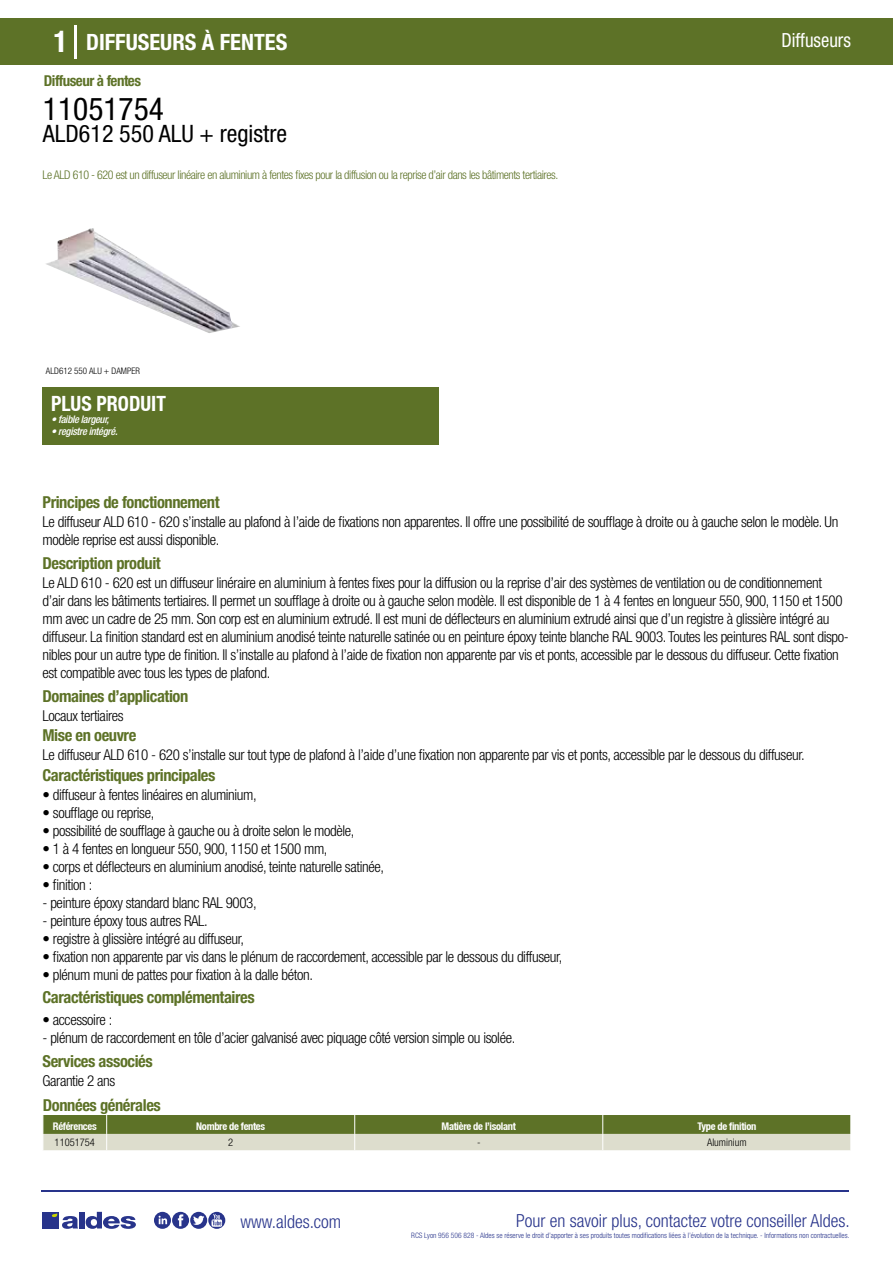
<style>
.page{position:relative;width:893px;height:1263px;background:#fff}
.page>*{position:absolute;margin:0;border:0;box-sizing:border-box;transform-origin:0 0}
.t1{font:condensed 31.5px "Helvetica Neue LT Std";color:#000}
.t2{font:condensed 24px "Helvetica Neue LT Std";color:#000}
.t3{font:700 condensed 22.5px "Helvetica Neue LT Std";color:#fff}
.t4{font:700 condensed 21px "Helvetica Neue";color:#fff;scale:.95 1}
.t5{font:condensed 19.5px "Helvetica Neue LT Std";color:#fff;scale:.95 1}
.t6{font:300 condensed 18px "Helvetica Neue";color:#28348b}
.t7{font:700 condensed 16.5px "Helvetica Neue LT Std";letter-spacing:-.025em;color:#5d7227}
.t8{font:300 condensed 15px/18px "Helvetica Neue LT Std";letter-spacing:-.025em;color:#000}
.t9{font:700 condensed 15px "Helvetica Neue LT Std";letter-spacing:-.035em;color:#5d7227}
.t10{font:300 condensed 12px "Helvetica Neue LT Std";letter-spacing:-.035em;color:#5d7227}
.t11{font:700 condensed 10.5px "Helvetica Neue";letter-spacing:-.03em;color:#fff}
.t12{font:italic 500 condensed 10.5px "Helvetica Neue";letter-spacing:-.03em;color:#fff}
.t13{font:300 condensed 10.5px "Helvetica Neue";color:#000}
.t14{font:300 condensed 9px "Helvetica Neue";color:#000}
.t15{font:300 condensed 7.5px "Helvetica Neue";color:#28348b}
.s1{font-size:30px}
</style>
<div class="page">
<div style="left:0;top:18px;width:893px;height:46px;background:#5d7227"></div>
<div style="left:43px;top:387px;width:396px;height:57px;background:#5d7227"></div>
<hr style="left:74px;top:25px;width:2px;height:33px;background:#fff">
<svg style="left:46px;top:228px;width:194px;height:105px"></svg>
<svg style="left:43px;top:1115px;width:808px;height:36px;background:#9ba677"></svg>
<hr style="left:41px;top:1190px;width:808px;height:1px;background:#28348b">
<svg style="left:154px;top:1212px;width:71px;height:17px"></svg>
<div style="left:42px;top:1212px;width:17px;height:16px;background:#28348b"></div>
<div style="left:79px;top:1212px;width:5px;height:16px;background:#28348b"></div>
<svg style="left:86px;top:1212px;width:50px;height:17px"></svg>
<svg style="left:52px;top:1213px;width:26px;height:16px"></svg>
<h3 class="t3" style="left:54px;top:28px;width:235px"><span class="s1">1</span> DIFFUSEURS À FENTES</h3>
<h3 class="t5" style="left:781px;top:29px;width:75px">Diffuseurs</h3>
<p class="t9" style="left:44px;top:71px;width:99px">Diffuseur à fentes</p>
<h1 class="t1" style="left:43px;top:91px;width:122px">11051754</h1>
<h2 class="t2" style="left:43px;top:120px;width:246px">ALD612 550 ALU + registre</h2>
<p class="t10" style="left:43px;top:167px;width:517px">Le ALD 610 - 620 est un diffuseur linéaire en aluminium à fentes fixes pour la diffusion ou la reprise d’air dans les bâtiments tertiaires.</p>
<p class="t14" style="left:46px;top:365px;width:81px">Diffuseur ALD 610 - 620</p>
<p class="t14" style="left:46px;top:365px;width:95px">ALD612 550 ALU + DAMPER</p>
<h3 class="t4" style="left:51px;top:391px;width:122px">PLUS PRODUIT</h3>
<p class="t12" style="left:51px;top:413px;width:59px">• faible largeur,</p>
<p class="t12" style="left:51px;top:425px;width:68px">• registre intégré.</p>
<p class="t7" style="left:43px;top:492px;width:179px">Principes de fonctionnement</p>
<p class="t8" style="left:43px;top:513px;width:797px">Le diffuseur ALD 610 - 620 s’installe au plafond à l’aide de fixations non apparentes. Il offre une possibilité de soufflage à droite ou à gauche selon le modèle. Un modèle reprise est aussi disponible.</p>
<p class="t8" style="left:43px;top:573px;width:808px">Le ALD 610 - 620 est un diffuseur linéraire en aluminium à fentes fixes pour la diffusion ou la reprise d’air des systèmes de ventilation ou de conditionnement<br>d’air dans les bâtiments tertiaires. Il permet un soufflage à droite ou à gauche selon modèle. Il est disponible de 1 à 4 fentes en longueur 550, 900, 1150 et 1500 mm avec un cadre de 25 mm. Son corp est en aluminium extrudé. Il est muni de déflecteurs en aluminium extrudé ainsi que d’un registre à glissière intégré au diffuseur. La finition standard est en aluminium anodisé teinte naturelle satinée ou en peinture époxy teinte blanche RAL 9003. Toutes les peintures RAL sont dispo&shy;nibles pour un autre type de finition. Il s’installe au plafond à l’aide de fixation non apparente par vis et ponts, accessible par le dessous du diffuseur. Cette fixation est compatible avec tous les types de plafond.</p>
<p class="t8" style="left:43px;top:706px;width:83px">Locaux tertiaires</p>
<p class="t8" style="left:43px;top:746px;width:764px">Le diffuseur ALD 610 - 620 s’installe sur tout type de plafond à l’aide d’une fixation non apparente par vis et ponts, accessible par le dessous du diffuseur.</p>
<p class="t7" style="left:43px;top:553px;width:120px">Description produit</p>
<p class="t7" style="left:43px;top:686px;width:147px">Domaines d’application</p>
<p class="t7" style="left:43px;top:725px;width:95px">Mise en oeuvre</p>
<p class="t7" style="left:43px;top:765px;width:174px">Caractéristiques principales</p>
<p class="t8" style="left:43px;top:785px;width:216px">• diffuseur à fentes linéaires en aluminium,</p>
<p class="t8" style="left:43px;top:803px;width:113px">• soufflage ou reprise,</p>
<p class="t8" style="left:43px;top:821px;width:314px">• possibilité de soufflage à gauche ou à droite selon le modèle,</p>
<p class="t8" style="left:43px;top:839px;width:286px">• 1 à 4 fentes en longueur 550, 900, 1150 et 1500 mm,</p>
<p class="t8" style="left:43px;top:857px;width:343px">• corps et déflecteurs en aluminium anodisé, teinte naturelle satinée,</p>
<p class="t8" style="left:43px;top:875px;width:51px">• finition :</p>
<p class="t8" style="left:43px;top:893px;width:216px">- peinture époxy standard blanc RAL 9003,</p>
<p class="t8" style="left:43px;top:911px;width:167px">- peinture époxy tous autres RAL.</p>
<p class="t8" style="left:43px;top:929px;width:203px">• registre à glissière intégré au diffuseur,</p>
<p class="t8" style="left:43px;top:947px;width:521px">• fixation non apparente par vis dans le plénum de raccordement, accessible par le dessous du diffuseur,</p>
<p class="t8" style="left:43px;top:965px;width:272px">• plénum muni de pattes pour fixation à la dalle béton.</p>
<p class="t8" style="left:43px;top:1011px;width:71px">• accessoire :</p>
<p class="t8" style="left:43px;top:1029px;width:474px">- plénum de raccordement en tôle d’acier galvanisé avec piquage côté version simple ou isolée.</p>
<p class="t7" style="left:43px;top:987px;width:214px">Caractéristiques complémentaires</p>
<p class="t7" style="left:43px;top:1051px;width:112px">Services associés</p>
<p class="t8" style="left:43px;top:1072px;width:74px">Garantie 2 ans</p>
<p class="t7" style="left:43px;top:1095px;width:119px">Données générales</p>
<p class="t11" style="left:53px;top:1119px;width:45px">Références</p>
<p class="t11" style="left:196px;top:1119px;width:70px">Nombre de fentes</p>
<p class="t11" style="left:442px;top:1119px;width:76px">Matière de l’isolant</p>
<p class="t11" style="left:697px;top:1119px;width:60px">Type de finition</p>
<p class="t13" style="left:55px;top:1136px;width:42px">11051754</p>
<p class="t13" style="left:228px;top:1136px;width:7px">2</p>
<p class="t13" style="left:477px;top:1136px;width:5px">-</p>
<p class="t13" style="left:707px;top:1136px;width:41px">Aluminium</p>
<p class="t6" style="left:240px;top:1211px;width:102px">www.aldes.com</p>
<p class="t6" style="left:516px;top:1211px;width:335px">Pour en savoir plus, contactez votre conseiller Aldes.</p>
<p class="t15" style="left:411px;top:1230px;width:440px">RCS Lyon 956 506 828 - Aldes se réserve le droit d’apporter à ses produits toutes modifications liées à l’évolution de la technique. - Informations non contractuelles.</p>
</div>
